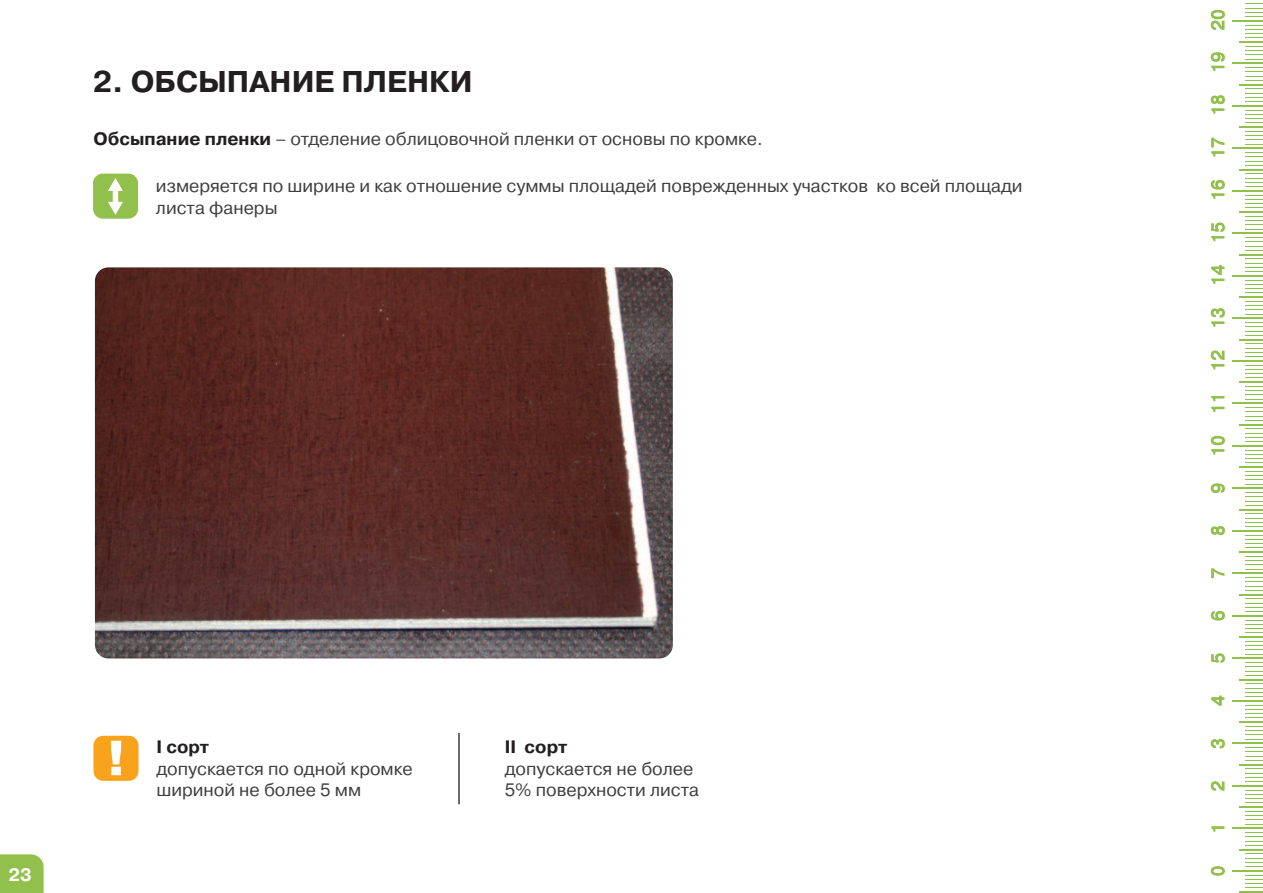
<style>
.page{position:relative;width:1263px;height:893px;background:#fff}
.page>*{position:absolute;margin:0;border:0;box-sizing:border-box;transform-origin:0 0}
.t1{font:700 30px "Pragmatica C";color:#231f20}
.t2{font:18px/21.6px "Pragmatica C";color:#3e3e3f}
.t3{font:700 18px "Pragmatica C";color:#fff}
.s1{font-weight:700;color:#231f20}
</style>
<div class="page">
<div style="left:93px;top:174px;width:45px;height:45px;background:#92c04c;border-radius:10px"></div>
<svg style="left:108px;top:178px;width:15px;height:37px"></svg>
<hr style="left:1239px;top:891px;width:23px;height:2px;background:#92c04c">
<hr style="left:1232px;top:870px;width:30px;height:2px;background:#92c04c">
<hr style="left:1232px;top:828px;width:30px;height:1px;background:#92c04c">
<hr style="left:1239px;top:806px;width:23px;height:2px;background:#92c04c">
<hr style="left:1231px;top:785px;width:31px;height:2px;background:#92c04c">
<hr style="left:1232px;top:743px;width:30px;height:1px;background:#92c04c">
<hr style="left:1239px;top:721px;width:23px;height:2px;background:#92c04c">
<hr style="left:1231px;top:700px;width:31px;height:2px;background:#92c04c">
<hr style="left:1232px;top:658px;width:30px;height:1px;background:#92c04c">
<hr style="left:1239px;top:636px;width:23px;height:2px;background:#92c04c">
<hr style="left:1232px;top:615px;width:30px;height:2px;background:#92c04c">
<hr style="left:1231px;top:573px;width:31px;height:1px;background:#92c04c">
<hr style="left:1232px;top:530px;width:30px;height:2px;background:#92c04c">
<hr style="left:1231px;top:488px;width:31px;height:1px;background:#92c04c">
<hr style="left:1239px;top:551px;width:23px;height:2px;background:#92c04c">
<hr style="left:1239px;top:466px;width:23px;height:2px;background:#92c04c">
<hr style="left:1232px;top:445px;width:30px;height:2px;background:#92c04c">
<hr style="left:1232px;top:403px;width:30px;height:1px;background:#92c04c">
<hr style="left:1239px;top:381px;width:23px;height:2px;background:#92c04c">
<hr style="left:1231px;top:360px;width:31px;height:2px;background:#92c04c">
<hr style="left:1232px;top:318px;width:30px;height:1px;background:#92c04c">
<hr style="left:1239px;top:296px;width:23px;height:2px;background:#92c04c">
<hr style="left:1231px;top:275px;width:31px;height:2px;background:#92c04c">
<hr style="left:1232px;top:233px;width:30px;height:1px;background:#92c04c">
<hr style="left:1239px;top:211px;width:23px;height:2px;background:#92c04c">
<hr style="left:1232px;top:190px;width:30px;height:2px;background:#92c04c">
<hr style="left:1231px;top:148px;width:31px;height:1px;background:#92c04c">
<hr style="left:1232px;top:105px;width:30px;height:2px;background:#92c04c">
<hr style="left:1231px;top:63px;width:31px;height:1px;background:#92c04c">
<hr style="left:1239px;top:126px;width:23px;height:2px;background:#92c04c">
<hr style="left:1239px;top:41px;width:23px;height:2px;background:#92c04c">
<hr style="left:1231px;top:20px;width:31px;height:2px;background:#92c04c">
<hr style="left:1240px;top:891px;width:23px;height:2px;background:#92c04c">
<svg style="left:1245px;top:875px;width:18px;height:13px"></svg>
<hr style="left:1233px;top:870px;width:30px;height:2px;background:#92c04c">
<svg style="left:1239px;top:832px;width:24px;height:35px"></svg>
<hr style="left:1233px;top:828px;width:30px;height:1px;background:#92c04c">
<svg style="left:1245px;top:811px;width:18px;height:14px"></svg>
<hr style="left:1240px;top:806px;width:23px;height:2px;background:#92c04c">
<svg style="left:1245px;top:790px;width:18px;height:13px"></svg>
<hr style="left:1232px;top:785px;width:31px;height:2px;background:#92c04c">
<hr style="left:1233px;top:743px;width:30px;height:1px;background:#92c04c">
<hr style="left:1240px;top:721px;width:23px;height:2px;background:#92c04c">
<hr style="left:1232px;top:700px;width:31px;height:2px;background:#92c04c">
<hr style="left:1233px;top:658px;width:30px;height:1px;background:#92c04c">
<hr style="left:1240px;top:636px;width:23px;height:2px;background:#92c04c">
<hr style="left:1233px;top:615px;width:30px;height:2px;background:#92c04c">
<hr style="left:1232px;top:573px;width:31px;height:1px;background:#92c04c">
<hr style="left:1233px;top:530px;width:30px;height:2px;background:#92c04c">
<hr style="left:1232px;top:488px;width:31px;height:1px;background:#92c04c">
<hr style="left:1240px;top:551px;width:23px;height:2px;background:#92c04c">
<hr style="left:1240px;top:466px;width:23px;height:2px;background:#92c04c">
<hr style="left:1233px;top:445px;width:30px;height:2px;background:#92c04c">
<hr style="left:1233px;top:403px;width:30px;height:1px;background:#92c04c">
<hr style="left:1240px;top:381px;width:23px;height:2px;background:#92c04c">
<hr style="left:1232px;top:360px;width:31px;height:2px;background:#92c04c">
<hr style="left:1233px;top:318px;width:30px;height:1px;background:#92c04c">
<hr style="left:1232px;top:275px;width:31px;height:2px;background:#92c04c">
<hr style="left:1233px;top:233px;width:30px;height:1px;background:#92c04c">
<hr style="left:1240px;top:211px;width:23px;height:2px;background:#92c04c">
<hr style="left:1233px;top:190px;width:30px;height:2px;background:#92c04c">
<hr style="left:1232px;top:148px;width:31px;height:1px;background:#92c04c">
<hr style="left:1233px;top:105px;width:30px;height:2px;background:#92c04c">
<hr style="left:1232px;top:63px;width:31px;height:1px;background:#92c04c">
<hr style="left:1240px;top:126px;width:23px;height:2px;background:#92c04c">
<hr style="left:1240px;top:41px;width:23px;height:2px;background:#92c04c">
<hr style="left:1232px;top:20px;width:31px;height:2px;background:#92c04c">
<svg style="left:1239px;top:747px;width:24px;height:35px"></svg>
<svg style="left:1245px;top:726px;width:18px;height:14px"></svg>
<svg style="left:1245px;top:705px;width:18px;height:13px"></svg>
<svg style="left:1239px;top:662px;width:24px;height:35px"></svg>
<svg style="left:1245px;top:641px;width:18px;height:14px"></svg>
<svg style="left:1245px;top:620px;width:18px;height:13px"></svg>
<svg style="left:1239px;top:577px;width:24px;height:35px"></svg>
<svg style="left:1245px;top:556px;width:18px;height:14px"></svg>
<svg style="left:1245px;top:535px;width:18px;height:13px"></svg>
<svg style="left:1239px;top:492px;width:24px;height:35px"></svg>
<svg style="left:1245px;top:471px;width:18px;height:14px"></svg>
<svg style="left:1245px;top:450px;width:18px;height:13px"></svg>
<svg style="left:1239px;top:407px;width:24px;height:35px"></svg>
<svg style="left:1245px;top:386px;width:18px;height:14px"></svg>
<svg style="left:1245px;top:365px;width:18px;height:13px"></svg>
<svg style="left:1239px;top:322px;width:24px;height:35px"></svg>
<svg style="left:1245px;top:280px;width:18px;height:35px"></svg>
<svg style="left:1239px;top:237px;width:24px;height:35px"></svg>
<svg style="left:1245px;top:216px;width:18px;height:14px"></svg>
<svg style="left:1245px;top:195px;width:18px;height:13px"></svg>
<svg style="left:1239px;top:152px;width:24px;height:35px"></svg>
<svg style="left:1245px;top:131px;width:18px;height:14px"></svg>
<svg style="left:1245px;top:110px;width:18px;height:13px"></svg>
<svg style="left:1239px;top:67px;width:24px;height:35px"></svg>
<svg style="left:1245px;top:46px;width:18px;height:14px"></svg>
<svg style="left:1245px;top:25px;width:18px;height:13px"></svg>
<svg style="left:1245px;top:3px;width:18px;height:14px"></svg>
<svg style="left:1211px;top:866px;width:14px;height:10px"></svg>
<svg style="left:1211px;top:826px;width:13px;height:6px"></svg>
<svg style="left:1211px;top:781px;width:13px;height:10px"></svg>
<svg style="left:1211px;top:739px;width:14px;height:9px"></svg>
<svg style="left:1211px;top:696px;width:13px;height:10px"></svg>
<svg style="left:1211px;top:653px;width:14px;height:10px"></svg>
<svg style="left:1211px;top:611px;width:14px;height:9px"></svg>
<svg style="left:1211px;top:568px;width:13px;height:10px"></svg>
<svg style="left:1211px;top:526px;width:14px;height:9px"></svg>
<svg style="left:1211px;top:484px;width:14px;height:9px"></svg>
<svg style="left:1211px;top:436px;width:14px;height:18px"></svg>
<svg style="left:1211px;top:407px;width:13px;height:5px"></svg>
<svg style="left:1211px;top:396px;width:13px;height:5px"></svg>
<svg style="left:1211px;top:351px;width:13px;height:18px"></svg>
<svg style="left:1211px;top:308px;width:14px;height:19px"></svg>
<svg style="left:1211px;top:265px;width:13px;height:19px"></svg>
<svg style="left:1211px;top:223px;width:14px;height:18px"></svg>
<svg style="left:1211px;top:180px;width:14px;height:19px"></svg>
<svg style="left:1211px;top:138px;width:13px;height:19px"></svg>
<svg style="left:1211px;top:95px;width:14px;height:19px"></svg>
<svg style="left:1211px;top:52px;width:14px;height:19px"></svg>
<svg style="left:1211px;top:10px;width:14px;height:20px"></svg>
<img style="left:95px;top:267px;width:578px;height:391px">
<div style="left:93px;top:736px;width:46px;height:45px;background:#f9a21c;border-radius:10px"></div>
<svg style="left:111px;top:741px;width:10px;height:34px"></svg>
<hr style="left:458px;top:733px;width:2px;height:71px;background:#3e3e3f">
<div style="left:0;top:854px;width:44px;height:39px;background:#92c04c"></div>
<p class="t1" style="left:93px;top:66px;width:381px">2. ОБСЫПАНИЕ ПЛЕНКИ</p>
<p class="t2" style="left:93px;top:128px;width:671px"><span class="s1">Обсыпание пленки</span> – отделение облицовочной пленки от основы по кромке.</p>
<p class="t2" style="left:156px;top:175px;width:868px">измеряется по ширине и как отношение суммы площадей поврежденных участков ко всей площади листа фанеры</p>
<p class="t3" style="left:9px;top:865px;width:25px">23</p>
<p class="t2" style="left:156px;top:736px;width:258px"><span class="s1">I сорт<br></span>допускается по одной кромке шириной не более 5 мм</p>
<p class="t2" style="left:505px;top:736px;width:196px"><span class="s1">II сорт<br></span>допускается не более<br>5% поверхности листа</p>
</div>
